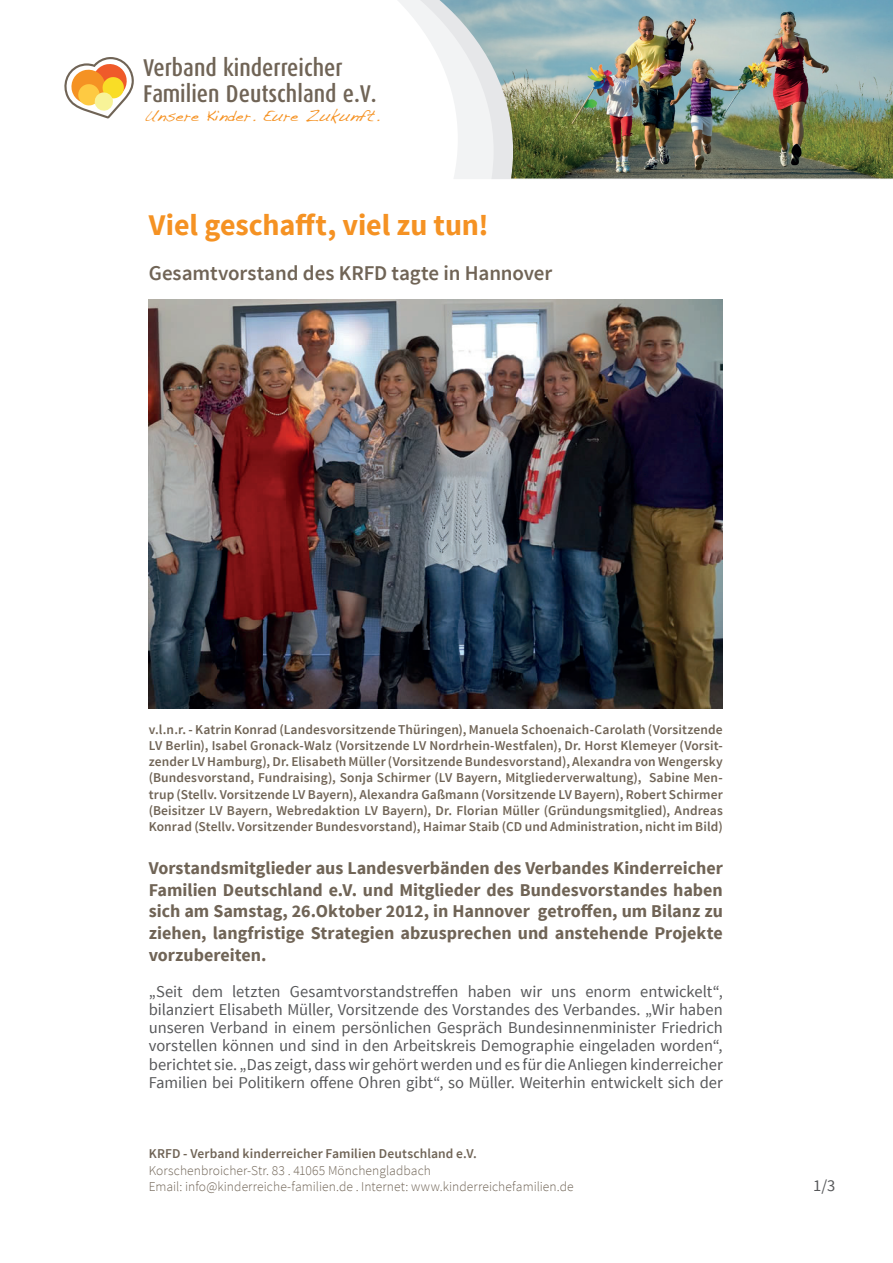
<style>
.page{position:relative;width:893px;height:1263px;background:#fff}
.page>*{position:absolute;margin:0;border:0;box-sizing:border-box;transform-origin:0 0}
.t1{font:700 30px "Source Sans Pro";letter-spacing:-.005em;color:#f59223}
.t2{font:500 24.3px/26.2px "Dax Condensed";color:#706456}
.t3{font:600 21px "Source Sans Pro";letter-spacing:-.005em;color:#706456}
.t4{font:700 18px/21.6px "Source Sans Pro";color:#706456;text-align:justify}
.t5{font:16.5px/18.1px "Source Sans Pro";letter-spacing:-.005em;color:#57585a;text-align:justify}
.t6{font:14.1px "Dakota";color:#f59223}
.t7{font:600 13.5px/16.2px "Source Sans Pro";letter-spacing:.005em;color:#706456;text-align:justify}
.t8{font:300 13.5px/16.2px "Source Sans Pro";letter-spacing:.005em;color:#706456}
</style>
<div class="page">
<img style="left:149px;top:300px;width:574px;height:409px">
<svg style="left:420px;top:0;width:473px;height:179px"></svg>
<img style="left:439px;top:0;width:454px;height:178px">
<svg style="left:64px;top:57px;width:70px;height:61px"></svg>
<h2 class="t2" style="left:143px;top:55px;width:235px">Verband kinderreicher<br>Familien Deutschland e.V.</h2>
<p class="t6" style="left:144px;top:107px;width:237px">Unsere Kinder. Eure Zukunft.</p>
<h1 class="t1" style="left:149px;top:206px;width:341px">Viel geschafft, viel zu tun!</h1>
<h3 class="t3" style="left:149px;top:260px;width:405px">Gesamtvorstand des KRFD tagte in Hannover</h3>
<p class="t7" style="left:149px;top:721px;width:576px">v.l.n.r. - Katrin Konrad (Landesvorsitzende Thüringen), Manuela Schoenaich-Carolath (Vorsitzende LV Berlin), Isabel Gronack-Walz (Vorsitzende LV Nordrhein-Westfalen), Dr. Horst Klemeyer (Vorsit&shy;zender LV Hamburg), Dr. Elisabeth Müller (Vorsitzende Bundesvorstand), Alexandra von Wengersky (Bundesvorstand, Fundraising), Sonja Schirmer (LV Bayern, Mitgliederverwaltung), Sabine Men&shy;trup (Stellv. Vorsitzende LV Bayern), Alexandra Gaßmann (Vorsitzende LV Bayern), Robert Schirmer (Beisitzer LV Bayern, Webredaktion LV Bayern), Dr. Florian Müller (Gründungsmitglied), Andreas Konrad (Stellv. Vorsitzender Bundesvorstand), Haimar Staib (CD und Administration, nicht im Bild)</p>
<p class="t4" style="left:149px;top:858px;width:576px">Vorstandsmitglieder aus Landesverbänden des Verbandes Kinderreicher Familien Deutschland e.V. und Mitglieder des Bundesvorstandes haben sich am Samstag, 26.Oktober 2012, in Hannover getroffen, um Bilanz zu ziehen, langfristige Strategien abzusprechen und anstehende Projekte vorzubereiten.</p>
<p class="t5" style="left:149px;top:983px;width:575px">„Seit dem letzten Gesamtvorstandstreffen haben wir uns enorm entwickelt“, bilanziert Elisabeth Müller, Vorsitzende des Vorstandes des Verbandes. „Wir haben unseren Verband in einem persönlichen Gespräch Bundesinnenminister Friedrich vorstellen können und sind in den Arbeitskreis Demographie eingeladen worden“, berichtet sie. „Das zeigt, dass wir gehört werden und es für die Anliegen kinderreicher Familien bei Politikern offene Ohren gibt“, so Müller. Weiterhin entwickelt sich der</p>
<p class="t7" style="left:149px;top:1146px;width:330px">KRFD - Verband kinderreicher Familien Deutschland e.V.</p>
<p class="t8" style="left:149px;top:1162px;width:426px">Korschenbroicher-Str. 83 . 41065 Mönchengladbach<br>Email: info@kinderreiche-familien.de . Internet: www.kinderreichefamilien.de</p>
<p class="t5" style="left:813px;top:1176px;width:24px">1/3</p>
</div>
